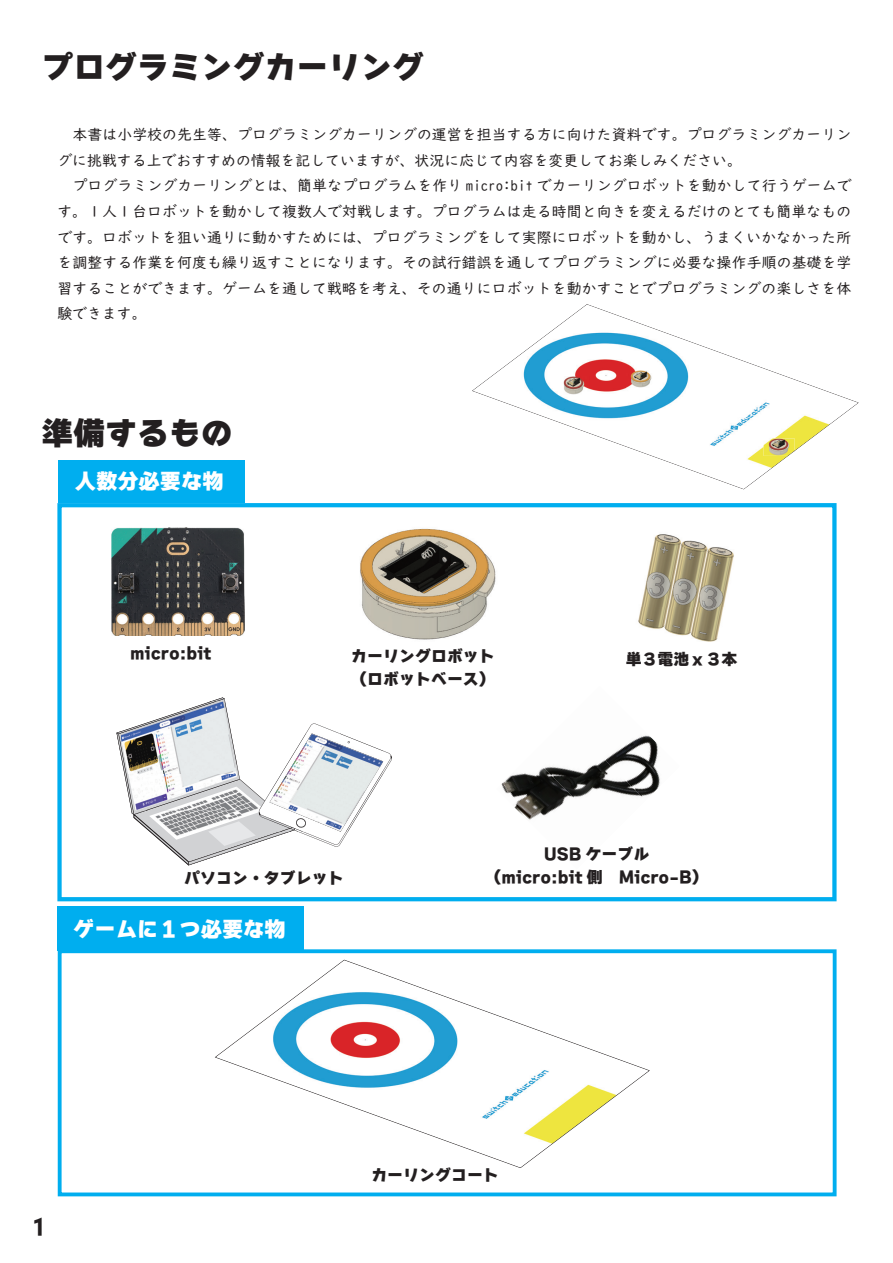
<style>
.page{position:relative;width:893px;height:1263px;background:#fff}
.page>*{position:absolute;margin:0;border:0;box-sizing:border-box;transform-origin:0 0}
.t1{font:31.95px "Wanpaku Ruika 08";color:#231f20}
.t2{font:22.35px "EPSONPGOTHIC W6";color:#231f20}
.t3{font:21.3px "Wanpaku Ruika 08";color:#fff}
.t4{font:15.9px/22.4px "Wanpaku Ruika 08";color:#231f20;text-align:center}
.t5{font:14.85px/25.5px "UD Digi Kyokasho N R";letter-spacing:.005em;color:#231f20}
</style>
<div class="page">
<svg style="left:117px;top:697px;width:275px;height:168px"></svg>
<img style="left:111px;top:527px;width:133px;height:109px">
<img style="left:638px;top:534px;width:96px;height:108px">
<img style="left:360px;top:528px;width:136px;height:112px">
<img style="left:645px;top:735px;width:15px;height:61px">
<img style="left:611px;top:736px;width:34px;height:61px">
<img style="left:501px;top:756px;width:110px;height:64px">
<div style="left:57px;top:503px;width:779px;height:398px;border:4px solid #00aeef"></div>
<div style="left:58px;top:949px;width:778px;height:247px;border:4px solid #00aeef"></div>
<div style="left:58px;top:460px;width:186px;height:43px;background:#00aeef"></div>
<div style="left:58px;top:906px;width:246px;height:44px;background:#00aeef"></div>
<img style="left:473px;top:305px;width:385px;height:184px">
<img style="left:559px;top:377px;width:31px;height:17px">
<img style="left:626px;top:370px;width:30px;height:18px">
<img style="left:764px;top:438px;width:31px;height:18px">
<img style="left:216px;top:960px;width:433px;height:207px">
<h1 class="t1" style="left:41px;top:51px;width:384px">プログラミングカーリング</h1>
<p class="t5" style="left:57px;top:122px;width:796px;text-indent:15px">本書は小学校の先生等、プログラミングカーリングの運営を担当する方に向けた資料です。プログラミングカーリングに挑戦する上でおすすめの情報を記していますが、状況に応じて内容を変更してお楽しみください。<br>　プログラミングカーリングとは、簡単なプログラムを作り micro:bit でカーリングロボットを動かして行うゲームです。１人１台ロボットを動かして複数人で対戦します。プログラムは走る時間と向きを変えるだけのとても簡単なものです。ロボットを狙い通りに動かすためには、プログラミングをして実際にロボットを動かし、うまくいかなかった所を調整する作業を何度も繰り返すことになります。その試行錯誤を通してプログラミングに必要な操作手順の基礎を学習することができます。ゲームを通して戦略を考え、その通りにロボットを動かすことでプログラミングの楽しさを体験できます。</p>
<h1 class="t1" style="left:41px;top:417px;width:193px">準備するもの</h1>
<h3 class="t3" style="left:75px;top:470px;width:150px">人数分必要な物</h3>
<p class="t4" style="left:130px;top:642px;width:83px">micro:bit</p>
<p class="t4" style="left:351px;top:644px;width:145px;line-height:23.4px;text-align:left">カーリングロボット（ロボットベース）</p>
<p class="t4" style="left:626px;top:648px;width:113px">単３電池ｘ３本</p>
<p class="t4" style="left:184px;top:866px;width:161px">パソコン・タブレット</p>
<h3 class="t3" style="left:73px;top:918px;width:214px">ゲームに１つ必要な物</h3>
<p class="t4" style="left:493px;top:843px;width:216px">USB ケーブル<br>(micro:bit 側　Micro-B）</p>
<h2 class="t2" style="left:32px;top:1216px;width:17px">1</h2>
<p class="t4" style="left:371px;top:1164px;width:129px">カーリングコート</p>
</div>
